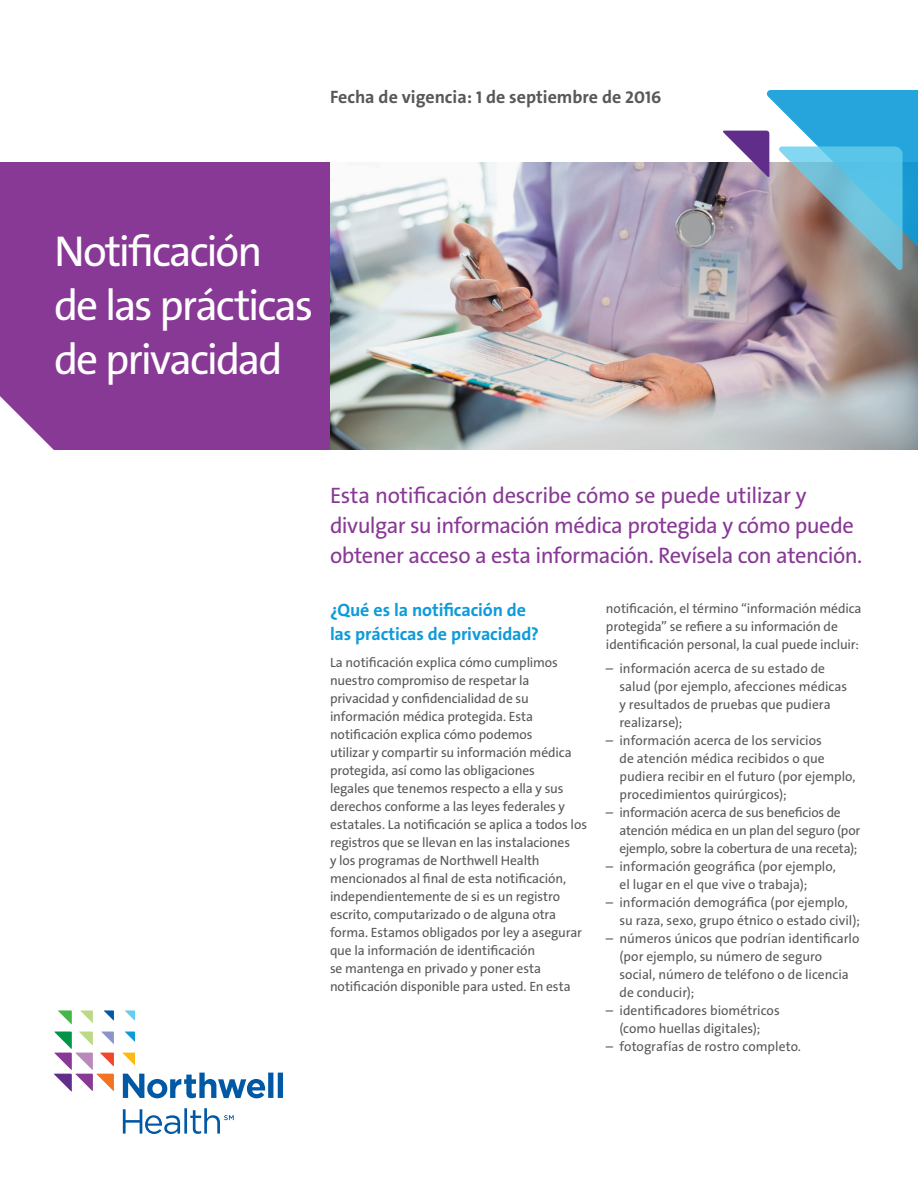
<style>
.page{position:relative;width:918px;height:1188px;background:#fff}
.page>*{position:absolute;margin:0;border:0;box-sizing:border-box;transform-origin:0 0}
.t1{font:43.5px/54px "The Sans LLP";letter-spacing:-.05em;color:#fff}
.t2{font:22.5px/30px "The Sans LLP";letter-spacing:-.02em;color:#883995}
.t3{font:700 18px/24px "The Sans LLP";letter-spacing:-.005em;color:#0d9bd9}
.t4{font:700 18px "The Sans LLP";color:#57585a}
.t5{font:13.5px/18px "The Sans LLP";letter-spacing:-.005em;color:#57585a}
</style>
<div class="page">
<svg style="left:123px;top:1053px;width:12px;height:12px"></svg>
<svg style="left:54px;top:1032px;width:60px;height:59px"></svg>
<svg style="left:125px;top:1032px;width:10px;height:10px"></svg>
<svg style="left:58px;top:1010px;width:14px;height:14px"></svg>
<svg style="left:80px;top:1010px;width:13px;height:13px"></svg>
<svg style="left:104px;top:1010px;width:10px;height:11px"></svg>
<svg style="left:125px;top:1010px;width:10px;height:11px"></svg>
<svg style="left:123px;top:1073px;width:160px;height:61px"></svg>
<div style="left:0;top:162px;width:330px;height:288px;background:#883995"></div>
<img style="left:330px;top:162px;width:588px;height:288px">
<svg style="left:723px;top:90px;width:195px;height:180px;background:#7da8c1"></svg>
<h3 class="t4" style="left:330px;top:86px;width:333px">Fecha de vigencia: 1 de septiembre de 2016</h3>
<h1 class="t1" style="left:54px;top:225px;width:261px">Notificación de las prácticas de privacidad</h1>
<h2 class="t2" style="left:330px;top:480px;width:534px">Esta notificación describe cómo se puede utilizar y divulgar su información médica protegida y cómo puede obtener acceso a esta información. Revísela con atención.</h2>
<h3 class="t3" style="left:330px;top:598px;width:211px">¿Qué es la notificación de las prácticas de privacidad?</h3>
<p class="t5" style="left:330px;top:654px;width:259px">La notificación explica cómo cumplimos nuestro compromiso de respetar la privacidad y confidencialidad de su información médica protegida. Esta notificación explica cómo podemos<br>utilizar y compartir su información médica protegida, así como las obligaciones<br>legales que tenemos respecto a ella y sus derechos conforme a las leyes federales y estatales. La notificación se aplica a todos los registros que se llevan en las instalaciones<br>y los programas de Northwell Health mencionados al final de esta notificación, independientemente de si es un registro escrito, computarizado o de alguna otra forma. Estamos obligados por ley a asegurar que la información de identificación<br>se mantenga en privado y poner esta notificación disponible para usted. En esta</p>
<p class="t5" style="left:606px;top:599px;width:257px">notificación, el término “información médica protegida” se refiere a su información de identificación personal, la cual puede incluir:</p>
<p class="t5" style="left:619px;top:660px;width:229px;text-indent:-14px">– información acerca de su estado de salud (por ejemplo, afecciones médicas y resultados de pruebas que pudiera realizarse);</p>
<p class="t5" style="left:619px;top:732px;width:238px;text-indent:-14px">– información acerca de los servicios<br>de atención médica recibidos o que pudiera recibir en el futuro (por ejemplo, procedimientos quirúrgicos);</p>
<p class="t5" style="left:619px;top:804px;width:242px;text-indent:-14px">– información acerca de sus beneficios de atención médica en un plan del seguro (por ejemplo, sobre la cobertura de una receta);</p>
<p class="t5" style="left:619px;top:858px;width:218px;text-indent:-14px">– información geográfica (por ejemplo, el lugar en el que vive o trabaja);</p>
<p class="t5" style="left:619px;top:894px;width:242px;text-indent:-14px">– información demográfica (por ejemplo, su raza, sexo, grupo étnico o estado civil);</p>
<p class="t5" style="left:619px;top:930px;width:241px;text-indent:-14px">– números únicos que podrían identificarlo (por ejemplo, su número de seguro social, número de teléfono o de licencia de conducir);</p>
<p class="t5" style="left:606px;top:1002px;width:175px;text-align:center">– identificadores biométricos (como huellas digitales);</p>
<p class="t5" style="left:606px;top:1038px;width:197px">– fotografías de rostro completo.</p>
</div>
